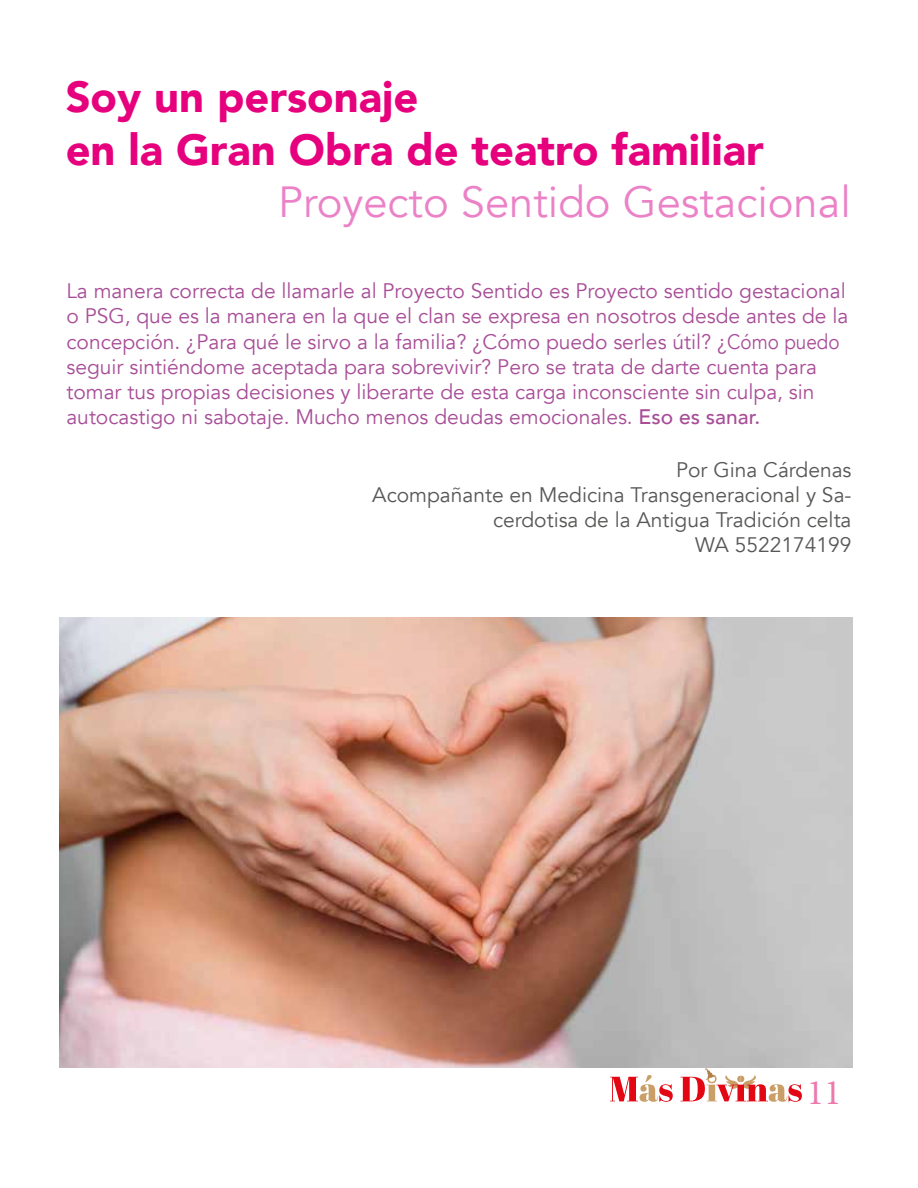
<style>
.page{position:relative;width:918px;height:1188px;background:#fff}
.page>*{position:absolute;margin:0;border:0;box-sizing:border-box;transform-origin:0 0}
.t1{font:900 43.5px/52.2px "Avenir";color:#e6007d}
.t2{font:43.5px "Avenir";color:#eb82c7}
.t3{font:36px "Minion Pro";color:#ee79ad}
.t4{font:21px/25.2px "Avenir";color:#a84d97}
.t5{font:21px/25.2px "Avenir";color:#575756;text-align:right}
.s1{font-weight:500}
</style>
<div class="page">
<svg style="left:610px;top:1075px;width:63px;height:27px"></svg>
<svg style="left:681px;top:1068px;width:121px;height:34px"></svg>
<img style="left:59px;top:618px;width:793px;height:450px">
<h1 class="t1" style="left:66px;top:70px;width:700px">Soy un personaje<br>en la Gran Obra de teatro familiar</h1>
<h1 class="t2" style="left:278px;top:176px;width:574px">Proyecto Sentido Gestacional</h1>
<p class="t4" style="left:66px;top:279px;width:783px">La manera correcta de llamarle al Proyecto Sentido es Proyecto sentido gestacional o PSG, que es la manera en la que el clan se expresa en nosotros desde antes de la concepción. ¿Para qué le sirvo a la familia? ¿Cómo puedo serles útil? ¿Cómo puedo seguir sintiéndome aceptada para sobrevivir? Pero se trata de darte cuenta para tomar tus propias decisiones y liberarte de esta carga inconsciente sin culpa, sin autocastigo ni sabotaje. Mucho menos deudas emocionales. <span class="s1">Eso es sanar.</span></p>
<p class="t5" style="left:372px;top:457px;width:481px">Por Gina Cárdenas<br>Acompañante en Medicina Transgeneracional y Sa&shy;cerdotisa de la Antigua Tradición celta<br>WA 5522174199</p>
<h2 class="t3" style="left:807px;top:1069px;width:36px">11</h2>
</div>
